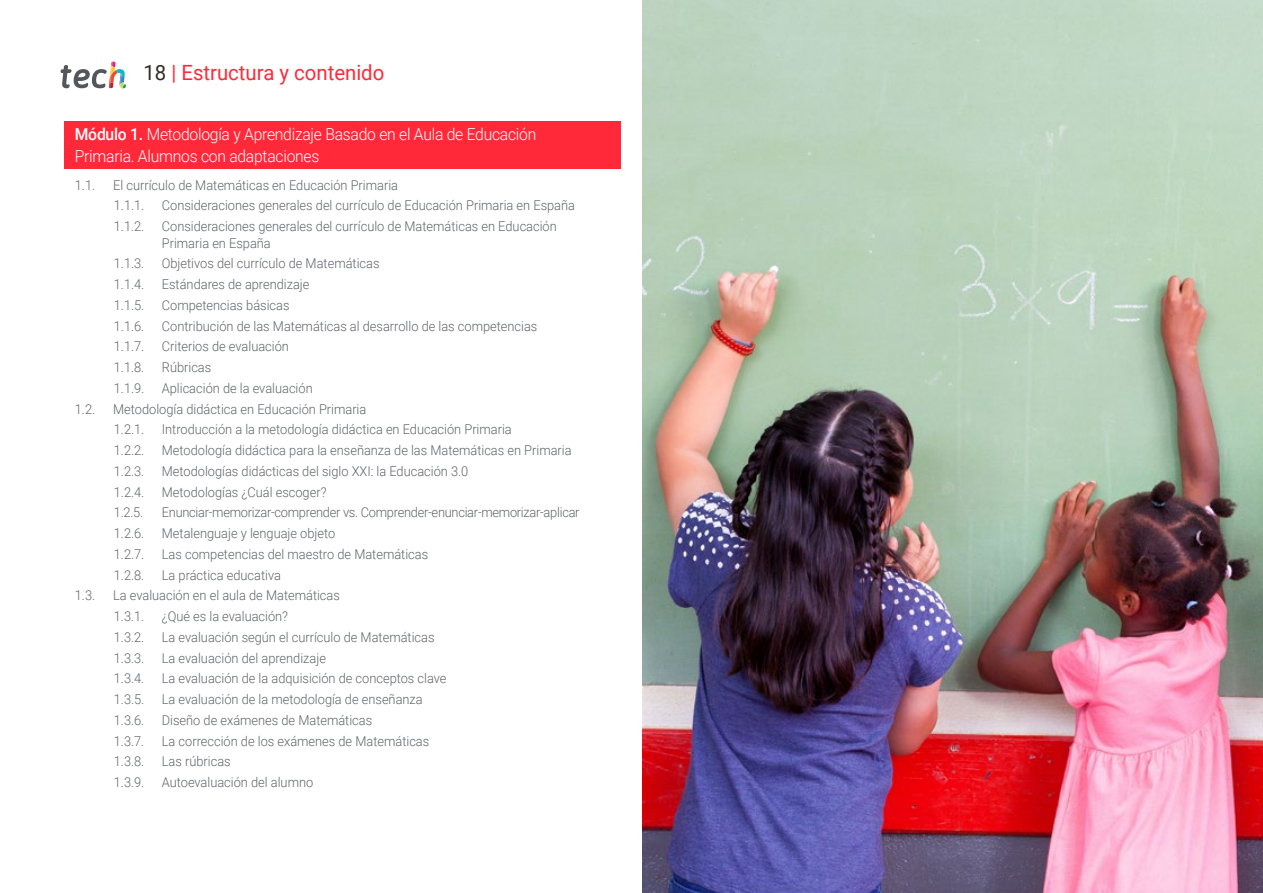
<style>
.page{position:relative;width:1263px;height:893px;background:#fff}
.page>*{position:absolute;margin:0;border:0;box-sizing:border-box;transform-origin:0 0}
.t1{font:21px "Roboto";color:#ff293a}
.t2{font:300 16.5px/22.5px "Roboto";letter-spacing:-.015em;color:#fff;scale:.95 1}
.t3{font:300 13.5px/20.7px "Roboto";color:#61646a;scale:.95 1}
.t4{font:300 13.5px "Roboto";letter-spacing:-.02em;color:#61646a;scale:.95 1}
.s1{color:#312e20}
.s2{font-weight:500}
</style>
<div class="page">
<div style="left:64px;top:121px;width:557px;height:48px;background:#ff293a"></div>
<img style="left:642px;top:0;width:621px;height:893px">
<svg style="left:61px;top:62px;width:65px;height:27px"></svg>
<h1 class="t1" style="left:144px;top:57px;width:242px"><span class="s1">18</span> | Estructura y contenido</h1>
<p class="t2" style="left:75px;top:122px;width:487px"><span class="s2">Módulo 1.</span> Metodología y Aprendizaje Basado en el Aula de Educación<br>Primaria. Alumnos con adaptaciones</p>
<p class="t3" style="left:75px;top:174px;width:23px">1.1.</p>
<p class="t3" style="left:113px;top:174px;width:301px">El currículo de Matemáticas en Educación Primaria<br>1.1.1.</p>
<p class="t3" style="left:162px;top:195px;width:436px">Consideraciones generales del currículo de Educación Primaria en España</p>
<p class="t3" style="left:114px;top:215px;width:34px">1.1.2.</p>
<p class="t3" style="left:162px;top:218px;width:417px;line-height:16.5px">Consideraciones generales del currículo de Matemáticas en Educación<br>Primaria en España</p>
<p class="t3" style="left:114px;top:253px;width:34px">1.1.3.</p>
<p class="t3" style="left:162px;top:253px;width:231px">Objetivos del currículo de Matemáticas</p>
<p class="t3" style="left:114px;top:273px;width:34px">1.1.4.</p>
<p class="t3" style="left:162px;top:273px;width:157px">Estándares de aprendizaje</p>
<p class="t3" style="left:114px;top:294px;width:34px">1.1.5.</p>
<p class="t3" style="left:162px;top:294px;width:136px">Competencias básicas</p>
<p class="t3" style="left:114px;top:315px;width:34px">1.1.6.</p>
<p class="t3" style="left:162px;top:315px;width:397px">Contribución de las Matemáticas al desarrollo de las competencias</p>
<p class="t3" style="left:114px;top:336px;width:34px">1.1.7.</p>
<p class="t3" style="left:162px;top:336px;width:135px">Criterios de evaluación</p>
<p class="t3" style="left:114px;top:356px;width:34px">1.1.8.</p>
<p class="t3" style="left:162px;top:356px;width:54px">Rúbricas</p>
<p class="t3" style="left:114px;top:377px;width:34px">1.1.9.</p>
<p class="t3" style="left:162px;top:377px;width:160px">Aplicación de la evaluación</p>
<p class="t3" style="left:75px;top:398px;width:23px">1.2.</p>
<p class="t3" style="left:113px;top:398px;width:268px">Metodología didáctica en Educación Primaria<br>1.2.1.</p>
<p class="t3" style="left:162px;top:419px;width:370px">Introducción a la metodología didáctica en Educación Primaria</p>
<p class="t3" style="left:114px;top:439px;width:34px">1.2.2.</p>
<p class="t3" style="left:162px;top:439px;width:433px">Metodología didáctica para la enseñanza de las Matemáticas en Primaria</p>
<p class="t3" style="left:114px;top:460px;width:34px">1.2.3.</p>
<p class="t3" style="left:162px;top:460px;width:324px">Metodologías didácticas del siglo XXI: la Educación 3.0</p>
<p class="t3" style="left:114px;top:481px;width:34px">1.2.4.</p>
<p class="t3" style="left:162px;top:481px;width:175px">Metodologías ¿Cuál escoger?</p>
<p class="t3" style="left:114px;top:502px;width:32px">1.2.5.</p>
<p class="t4" style="left:162px;top:503px;width:441px">Enunciar-memorizar-comprender vs. Comprender-enunciar-memorizar-aplicar</p>
<p class="t3" style="left:114px;top:522px;width:34px">1.2.6.</p>
<p class="t3" style="left:162px;top:522px;width:184px">Metalenguaje y lenguaje objeto</p>
<p class="t3" style="left:114px;top:543px;width:34px">1.2.7.</p>
<p class="t3" style="left:162px;top:543px;width:282px">Las competencias del maestro de Matemáticas</p>
<p class="t3" style="left:114px;top:564px;width:34px">1.2.8.</p>
<p class="t3" style="left:162px;top:564px;width:127px">La práctica educativa</p>
<p class="t3" style="left:75px;top:585px;width:23px">1.3.</p>
<p class="t3" style="left:113px;top:585px;width:240px">La evaluación en el aula de Matemáticas<br>1.3.1.</p>
<p class="t3" style="left:162px;top:605px;width:134px">¿Qué es la evaluación?</p>
<p class="t3" style="left:114px;top:626px;width:34px">1.3.2.</p>
<p class="t3" style="left:162px;top:626px;width:289px">La evaluación según el currículo de Matemáticas</p>
<p class="t3" style="left:114px;top:647px;width:34px">1.3.3.</p>
<p class="t3" style="left:162px;top:647px;width:174px">La evaluación del aprendizaje</p>
<p class="t3" style="left:114px;top:668px;width:34px">1.3.4.</p>
<p class="t3" style="left:162px;top:668px;width:301px">La evaluación de la adquisición de conceptos clave</p>
<p class="t3" style="left:114px;top:688px;width:34px">1.3.5.</p>
<p class="t3" style="left:162px;top:688px;width:276px">La evaluación de la metodología de enseñanza</p>
<p class="t3" style="left:114px;top:709px;width:34px">1.3.6.</p>
<p class="t3" style="left:162px;top:709px;width:223px">Diseño de exámenes de Matemáticas</p>
<p class="t3" style="left:114px;top:730px;width:34px">1.3.7.</p>
<p class="t3" style="left:162px;top:730px;width:283px">La corrección de los exámenes de Matemáticas</p>
<p class="t3" style="left:114px;top:751px;width:34px">1.3.8.</p>
<p class="t3" style="left:162px;top:751px;width:74px">Las rúbricas</p>
<p class="t3" style="left:114px;top:771px;width:34px">1.3.9.</p>
<p class="t3" style="left:162px;top:771px;width:161px">Autoevaluación del alumno</p>
</div>
